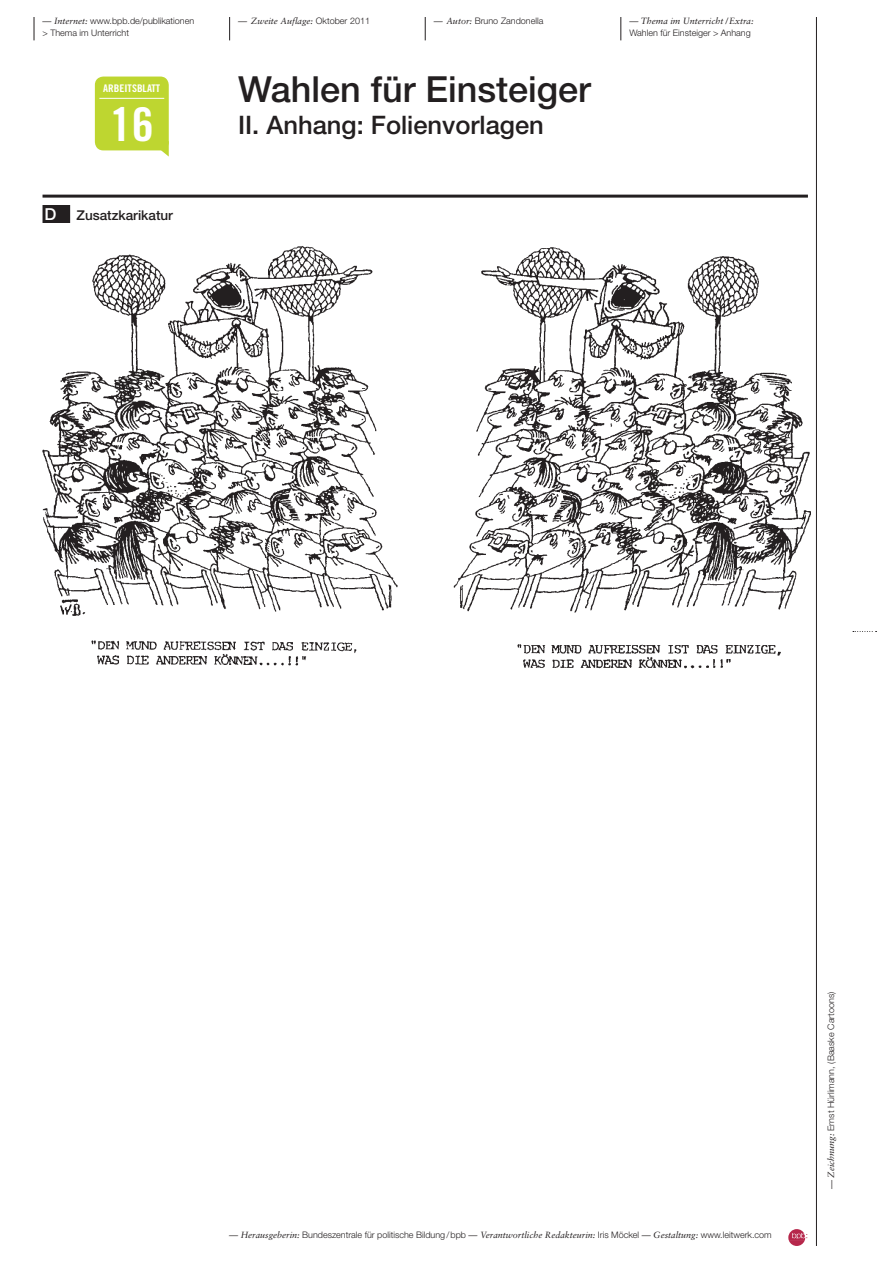
<style>
.page{position:relative;width:893px;height:1263px;background:#fff}
.page>*{position:absolute;margin:0;border:0;box-sizing:border-box;transform-origin:0 0}
.t1{font:46.5px "Trade Gothic Bold Cond Twenty";color:#fff;scale:1.07 1}
.t2{font:500 36px "Helvetica Neue";color:#231f20}
.t3{font:500 25.5px "Helvetica Neue";color:#231f20}
.t4{font:500 13.5px "Helvetica Neue";color:#231f20}
.t5{font:10.5px "Trade Gothic Bold Cond Twenty";color:#fff;scale:1.07 1}
.t6{font:300 9px/12px "Helvetica Neue";color:#231f20}
.t7{font:italic 9px "Sabon";color:#231f20}
.s1{font-family:"Sabon";font-weight:400;font-style:italic}
.s2{font-family:"Helvetica Neue";font-weight:300;font-style:normal}
.s3{font-size:16.5px;color:#fff}
</style>
<div class="page">
<hr style="left:816px;top:17px;width:1px;height:1229px;background:#231f20">
<svg style="left:853px;top:631px;width:24px;height:1px"></svg>
<svg style="left:425px;top:17px;width:1px;height:23px"></svg>
<svg style="left:229px;top:17px;width:1px;height:23px"></svg>
<svg style="left:34px;top:17px;width:1px;height:23px"></svg>
<svg style="left:621px;top:17px;width:1px;height:23px"></svg>
<hr style="left:43px;top:195px;width:765px;height:3px;background:#231f20">
<svg style="left:788px;top:1229px;width:19px;height:17px"></svg>
<div style="left:95px;top:77px;width:74px;height:73px;background:#bed630;border-radius:9px"></div>
<hr style="left:99px;top:98px;width:65px;height:1px;background:#fff">
<svg style="left:156px;top:141px;width:13px;height:16px"></svg>
<div style="left:43px;top:205px;width:27px;height:18px;background:#231f20"></div>
<img style="left:43px;top:246px;width:767px;height:423px">
<p class="t6" style="left:43px;top:15px;width:153px"><span class="s1">— Internet:</span> www.bpb.de/publikationen &gt; Thema im Unterricht</p>
<p class="t7" style="left:238px;top:16px;width:134px">— Zweite Auflage: <span class="s2">Oktober 2011</span></p>
<p class="t6" style="left:434px;top:15px;width:111px"><span class="s1">— Autor:</span> Bruno Zandonella</p>
<p class="t5" style="left:103px;top:81px;width:55px">ARBEITSBLATT</p>
<h1 class="t1" style="left:110px;top:96px;width:43px">16</h1>
<h3 class="t4" style="left:45px;top:207px;width:130px"><span class="s3">D</span> Zusatzkarikatur</h3>
<h2 class="t2" style="left:238px;top:68px;width:354px">Wahlen für Einsteiger</h2>
<h3 class="t3" style="left:238px;top:110px;width:307px">II. Anhang: Folienvorlagen</h3>
<p class="t7" style="left:629px;top:16px;width:126px">— Thema im Unterricht /Extra:</p>
<p class="t6" style="left:629px;top:27px;width:123px">Wahlen für Einsteiger &gt; Anhang</p>
<p class="t6" style="left:229px;top:1229px;width:544px"><span class="s1">— Herausgeberin:</span> Bundeszentrale für politische Bildung/bpb <span class="s1">— Verantwortliche Redakteurin:</span> Iris Möckel <span class="s1">— Gestaltung:</span> www.leitwerk.com</p>
<p class="t6" style="left:825px;top:1188px;width:198px;rotate:-90deg"><span class="s1">— Zeichnung:</span> Ernst Hürlimann, (Baaske Cartoons)</p>
</div>
